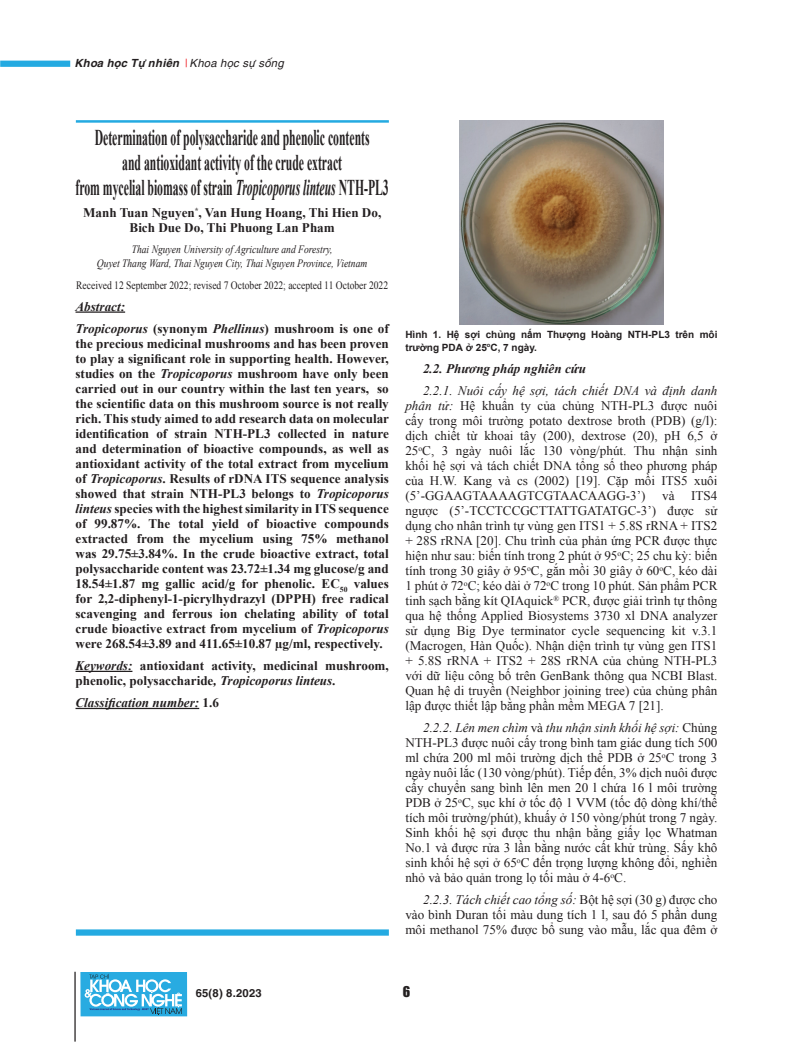
<style>
.page{position:relative;width:798px;height:1042px;background:#fff}
.page>*{position:absolute;margin:0;border:0;box-sizing:border-box;transform-origin:0 0}
.t1{font:700 22.5px/25px "Times New Roman";color:#231f20;text-align:center;scale:.52 1}
.t2{font:13.75px "UTM Impact";color:#231f20}
.t3{font:13.12px/15px "Times New Roman";color:#231f20;text-align:justify}
.t4{font:700 13.12px/15px "Times New Roman";color:#231f20;text-align:center}
.t5{font:italic 700 13.12px/22.1px "Times New Roman";color:#231f20}
.t6{font:italic 11.25px/13.8px "Times New Roman";color:#231f20;text-align:center;scale:.85 1}
.t7{font:11.25px "Times New Roman";color:#231f20;scale:.85 1}
.t8{font:italic 700 11.25px "UTM Helve";color:#231f20}
.t9{font:700 11.25px "UTM Helve";color:#231f20}
.t10{font:700 10px/12.5px "Arial";color:#231f20}
.s1{font-weight:400;color:#ee1d23}
.s2{font-weight:400}
.s3{font-style:italic}
.s4{font-style:normal}
</style>
<div class="page">
<hr style="left:74px;top:972px;width:2px;height:69px;background:#231f20">
<div style="left:80px;top:972px;width:107px;height:44px;background:#28abe1"></div>
<svg style="left:85px;top:974px;width:97px;height:41px"></svg>
<div style="left:0;top:61px;width:70px;height:6px;background:#24aae1"></div>
<img style="left:459px;top:120px;width:204px;height:204px">
<hr style="left:75px;top:311px;width:50px;height:2px;background:#231f20">
<hr style="left:75px;top:671px;width:57px;height:1px;background:#231f20">
<hr style="left:75px;top:708px;width:124px;height:1px;background:#231f20">
<hr style="left:76px;top:120px;width:313px;height:3px;background:#24aae1">
<div style="left:76px;top:929px;width:313px;height:6px;background:#24aae1"></div>
<p class="t8" style="left:74px;top:53px;width:211px">Khoa học Tự nhiên <span class="s1">/</span><span class="s2">Khoa học sự sống</span></p>
<h1 class="t1" style="left:75px;top:124px;width:603px">Determination of polysaccharide and phenolic contents<br>and antioxidant activity of the crude extract<br>from mycelial biomass of strain <span class="s3">Tropicoporus linteus</span> NTH-PL3</h1>
<p class="t4" style="left:83px;top:205px;width:299px">Manh Tuan Nguyen<sup>*</sup>, Van Hung Hoang, Thi Hien Do,<br>Bich Due Do, Thi Phuong Lan Pham</p>
<p class="t6" style="left:97px;top:242px;width:319px">Thai Nguyen University of Agriculture and Forestry,<br>Quyet Thang Ward, Thai Nguyen City, Thai Nguyen Province, Vietnam</p>
<p class="t7" style="left:76px;top:277px;width:368px">Received 12 September 2022; revised 7 October 2022; accepted 11 October 2022</p>
<p class="t5" style="left:75px;top:295px;width:315px">Abstract:<br>Tropicoporus <span class="s4">(synonym</span> Phellinus<span class="s4">) mushroom is one of</span></p>
<p class="t4" style="left:75px;top:335px;width:315px;text-align:justify">the precious medicinal mushrooms and has been proven to play a significant role in supporting health. However, studies on the <span class="s3">Tropicoporus</span> mushroom have only been carried out in our country within the last ten years, so the scientific data on this mushroom source is not really rich. This study aimed to add research data on molecular identification of strain NTH-PL3 collected in nature and determination of bioactive compounds, as well as antioxidant activity of the total extract from mycelium of <span class="s3">Tropicoporus</span>. Results of rDNA ITS sequence analysis showed that strain NTH-PL3 belongs to <span class="s3">Tropicoporus linteus</span> species with the highest similarity in ITS sequence of 99.87%. The total yield of bioactive compounds extracted from the mycelium using 75% methanol was 29.75±3.84%. In the crude bioactive extract, total polysaccharide content was 23.72±1.34 mg glucose/g and 18.54±1.87 mg gallic acid/g for phenolic. EC<sub>50</sub> values for 2,2-diphenyl-1-picrylhydrazyl (DPPH) free radical scavenging and ferrous ion chelating ability of total crude bioactive extract from mycelium of <span class="s3">Tropicoporus </span>were 268.54±3.89 and 411.65±10.87 µg/ml, respectively.</p>
<p class="t4" style="left:75px;top:658px;width:315px;text-align:left"><span class="s3">Keywords:</span> antioxidant activity, medicinal mushroom, phenolic, polysaccharide<span class="s3">, Tropicoporus linteus</span>.</p>
<p class="t5" style="left:75px;top:691px;width:145px">Classification number: <span class="s4">1.6</span></p>
<p class="t10" style="left:405px;top:329px;width:313px">Hình 1. Hệ sợi chủng nấm Thượng Hoàng NTH-PL3 trên môi trường PDA ở 25<sup>o</sup>C, 7 ngày.</p>
<p class="t5" style="left:423px;top:357px;width:164px">2.2. Phương pháp nghiên cứu</p>
<p class="t3" style="left:405px;top:383px;width:313px;text-indent:18px"><span class="s3">2.2.1. Nuôi cấy hệ sợi, tách chiết DNA và định danh phân tử:</span> Hệ khuẩn ty của chủng NTH-PL3 được nuôi cấy trong môi trường potato dextrose broth (PDB) (g/l): dịch chiết từ khoai tây (200), dextrose (20), pH 6,5 ở 25<sup>o</sup>C, 3 ngày nuôi lắc 130 vòng/phút. Thu nhận sinh khối hệ sợi và tách chiết DNA tổng số theo phương pháp của H.W. Kang và cs (2002) [19]. Cặp mồi ITS5 xuôi (5’-GGAAGTAAAAGTCGTAACAAGG-3’)</p>
<p class="t3" style="left:662px;top:488px;width:14px">và</p>
<p class="t3" style="left:405px;top:488px;width:313px;text-indent:286px">ITS4 ngược (5’-TCCTCCGCTTATTGATATGC-3’) được sử dụng cho nhân trình tự vùng gen ITS1 + 5.8S rRNA + ITS2 + 28S rRNA [20]. Chu trình của phản ứng PCR được thực hiện như sau: biến tính trong 2 phút ở 95<sup>o</sup>C; 25 chu kỳ: biến tính trong 30 giây ở 95<sup>o</sup>C, gắn mồi 30 giây ở 60<sup>o</sup>C, kéo dài 1 phút ở 72<sup>o</sup>C; kéo dài ở 72<sup>o</sup>C trong 10 phút. Sản phẩm PCR tinh sạch bằng kít QIAquick<sup>®</sup> PCR, được giải trình tự thông qua hệ thống Applied Biosystems 3730 xl DNA analyzer sử dụng Big Dye terminator cycle sequencing kit v.3.1 (Macrogen, Hàn Quốc). Nhận diện trình tự vùng gen ITS1 + 5.8S rRNA + ITS2 + 28S rRNA của chủng NTH-PL3 với dữ liệu công bố trên GenBank thông qua NCBI Blast.<br>Quan hệ di truyền (Neighbor joining tree) của chủng phân lập được thiết lập bằng phần mềm MEGA 7 [21].</p>
<p class="t3" style="left:405px;top:720px;width:313px;text-indent:18px"><span class="s3">2.2.2. Lên men chìm</span> và <span class="s3">thu nhận sinh khối hệ sợi:</span> Chủng NTH-PL3 được nuôi cấy trong bình tam giác dung tích 500 ml chứa 200 ml môi trường dịch thể PDB ở 25<sup>o</sup>C trong 3 ngày nuôi lắc (130 vòng/phút). Tiếp đến, 3% dịch nuôi được cấy chuyển sang bình lên men 20 l chứa 16 l môi trường PDB ở 25<sup>o</sup>C, sục khí ở tốc độ 1 VVM (tốc độ dòng khí/thể tích môi trường/phút), khuấy ở 150 vòng/phút trong 7 ngày.<br>Sinh khối hệ sợi được thu nhận bằng giấy lọc Whatman No.1 và được rửa 3 lần bằng nước cất khử trùng. Sấy khô sinh khối hệ sợi ở 65<sup>o</sup>C đến trọng lượng không đổi, nghiền nhỏ và bảo quản trong lọ tối màu ở 4-6<sup>o</sup>C.</p>
<p class="t3" style="left:405px;top:892px;width:313px;text-indent:18px"><span class="s3">2.2.3. Tách chiết cao tổng số:</span> Bột hệ sợi (30 g) được cho vào bình Duran tối màu dung tích 1 l, sau đó 5 phần dung môi methanol 75% được bổ sung vào mẫu, lắc qua đêm ở</p>
<p class="t9" style="left:196px;top:983px;width:68px">65(8) 8.2023</p>
<p class="t2" style="left:402px;top:982px;width:9px">6</p>
</div>
